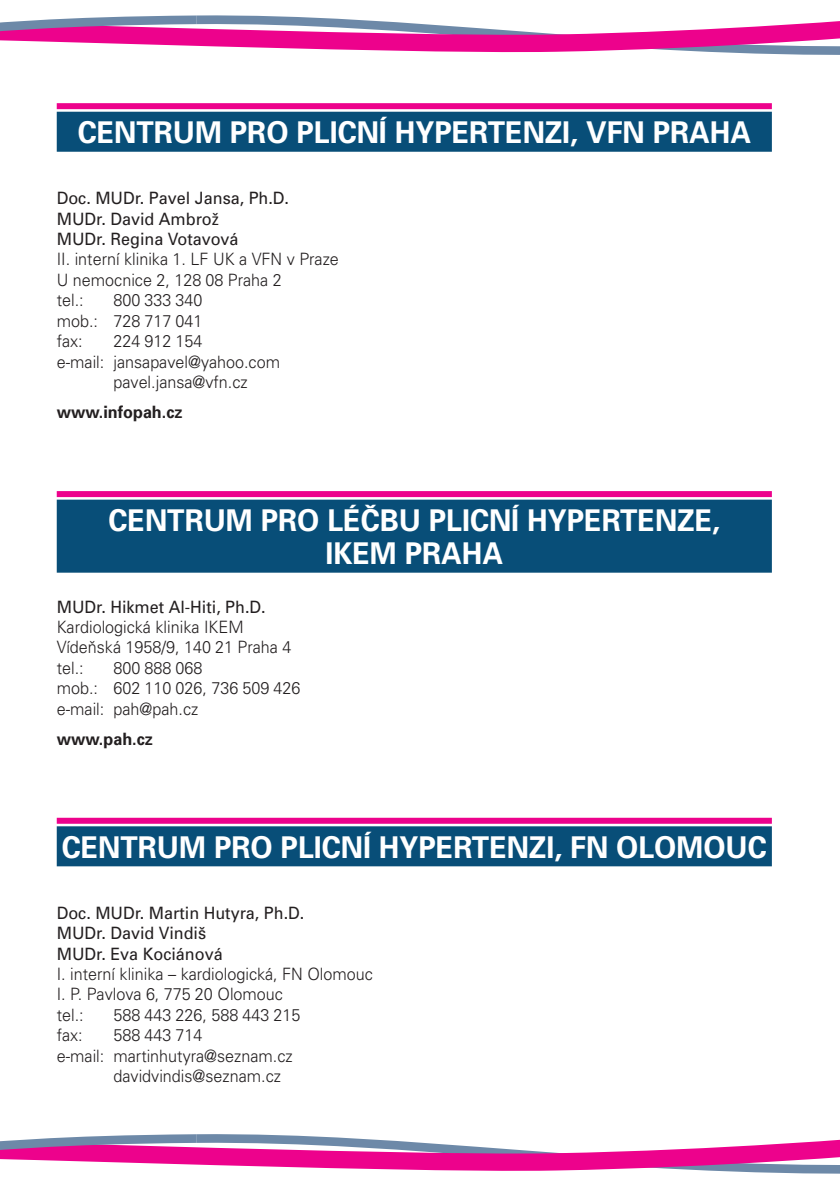
<style>
.page{position:relative;width:840px;height:1191px;background:#fff}
.page>*{position:absolute;margin:0;border:0;box-sizing:border-box;transform-origin:0 0}
.t1{font:700 30px/33px "Univers CE";color:#fff;text-align:center;scale:.95 1}
.t2{font:300 17px/20.4px "Univers CE";color:#231f20;scale:.95 1}
.t3{font:17px/20.4px "Univers CE";color:#231f20;scale:.95 1}
.t4{font:700 17px "Univers CE";color:#231f20;scale:.95 1}
</style>
<div class="page">
<svg style="left:0;top:15px;width:839px;height:40px"></svg>
<svg style="left:0;top:1134px;width:839px;height:40px"></svg>
<div style="left:57px;top:103px;width:714px;height:6px;background:#ed028c"></div>
<div style="left:57px;top:112px;width:714px;height:40px;background:#084e78"></div>
<div style="left:57px;top:491px;width:714px;height:6px;background:#ed028c"></div>
<div style="left:57px;top:499px;width:714px;height:73px;background:#084e78"></div>
<div style="left:57px;top:817px;width:714px;height:6px;background:#ed028c"></div>
<div style="left:57px;top:826px;width:714px;height:40px;background:#084e78"></div>
<h1 class="t1" style="left:78px;top:116px;width:709px">CENTRUM PRO PLICNÍ HYPERTENZI, VFN PRAHA</h1>
<p class="t3" style="left:57px;top:188px;width:246px">Doc. MUDr. Pavel Jansa, Ph.D.<br>MUDr. David Ambrož<br>MUDr. Regina Votavová</p>
<p class="t2" style="left:57px;top:249px;width:298px">II. interní klinika 1. LF UK a VFN v Praze<br>U nemocnice 2, 128 08 Praha 2<br>tel.:</p>
<p class="t2" style="left:57px;top:290px;width:155px;text-align:justify;text-indent:57px">800 333 340 mob.: 728 717 041 fax:</p>
<p class="t2" style="left:113px;top:331px;width:95px">224 912 154</p>
<p class="t2" style="left:57px;top:352px;width:236px">e‑mail: jansapavel@yahoo.com</p>
<p class="t2" style="left:113px;top:372px;width:143px">pavel.jansa@vfn.cz</p>
<p class="t4" style="left:57px;top:402px;width:134px">www.infopah.cz</p>
<h1 class="t1" style="left:108px;top:504px;width:644px">CENTRUM PRO LÉČBU PLICNÍ HYPERTENZE,<br>IKEM PRAHA</h1>
<p class="t3" style="left:57px;top:596px;width:221px">MUDr. Hikmet Al‑Hiti, Ph.D.</p>
<p class="t2" style="left:57px;top:617px;width:248px">Kardiologická klinika IKEM<br>Vídeňská 1958/9, 140 21 Praha 4 tel.:</p>
<p class="t2" style="left:57px;top:658px;width:258px;text-indent:57px">800 888 068<br>mob.: 602 110 026, 736 509 426 e‑mail: pah@pah.cz</p>
<p class="t4" style="left:57px;top:729px;width:103px">www.pah.cz</p>
<h1 class="t1" style="left:62px;top:831px;width:743px">CENTRUM PRO PLICNÍ HYPERTENZI, FN OLOMOUC</h1>
<p class="t3" style="left:57px;top:903px;width:262px">Doc. MUDr. Martin Hutyra, Ph.D.<br>MUDr. David Vindiš<br>MUDr. Eva Kociánová</p>
<p class="t2" style="left:57px;top:964px;width:334px">I. interní klinika – kardiologická, FN Olomouc<br>I. P. Pavlova 6, 775 20 Olomouc<br>tel.:</p>
<p class="t2" style="left:113px;top:1005px;width:198px">588 443 226, 588 443 215</p>
<p class="t2" style="left:57px;top:1025px;width:29px">fax:</p>
<p class="t2" style="left:113px;top:1025px;width:95px">588 443 714</p>
<p class="t2" style="left:57px;top:1045px;width:249px">e‑mail: martinhutyra@seznam.cz</p>
<p class="t2" style="left:113px;top:1066px;width:178px">davidvindis@seznam.cz</p>
</div>
